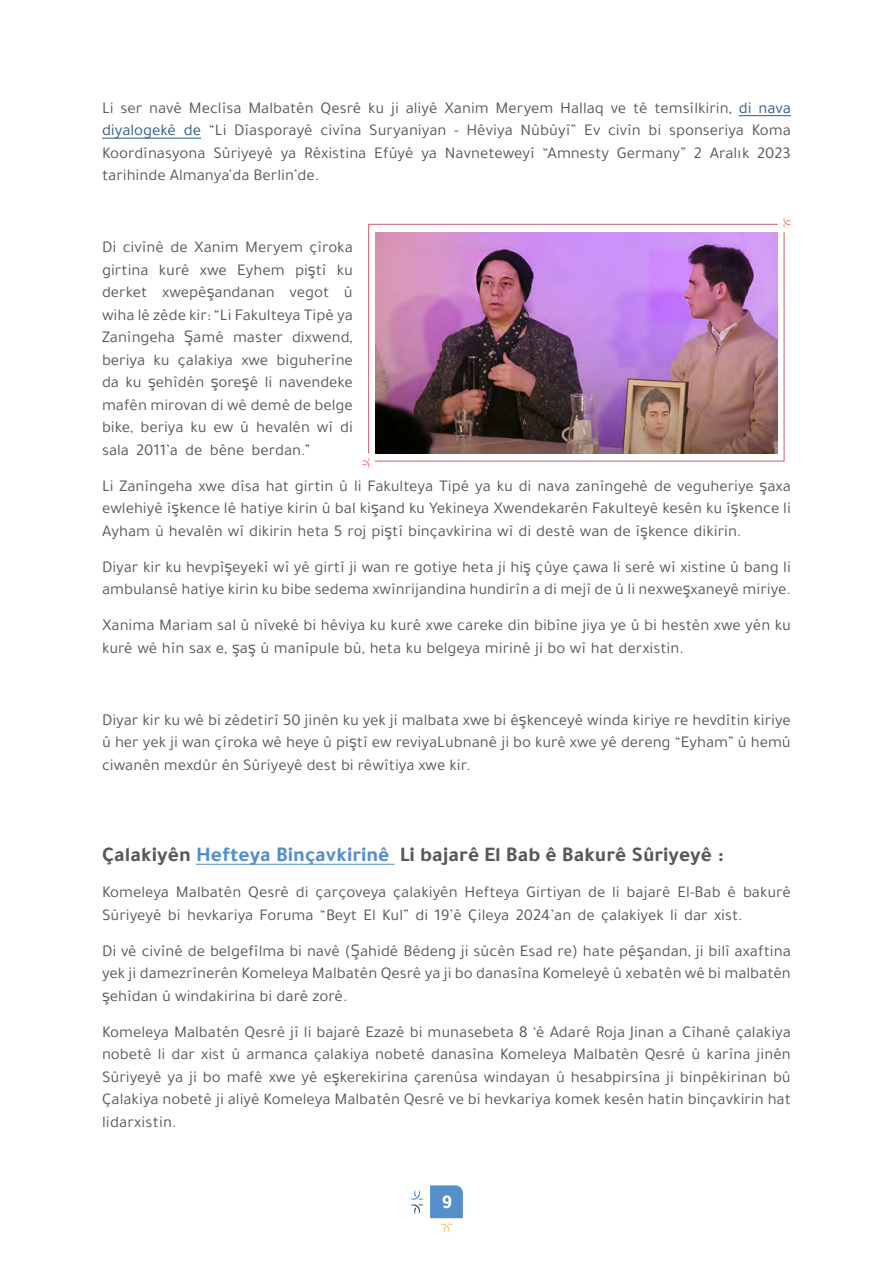
<style>
.page{position:relative;width:893px;height:1263px;background:#fff}
.page>*{position:absolute;margin:0;border:0;box-sizing:border-box;transform-origin:0 0}
.t1{font:700 21px "Tajawal";color:#58595b}
.t2{font:700 21px "Tajawal";color:#548fcc}
.t3{font:700 19.5px "Tajawal";color:#fff}
.t4{font:16.5px/22.5px "Tajawal";color:#58595b}
.t5{font:16.5px "Tajawal";color:#315b8a}
.s1{color:#315b8a}
.s2{color:#58595b}
</style>
<div class="page">
<svg style="left:430px;top:1185px;width:33px;height:48px"></svg>
<svg style="left:411px;top:1190px;width:12px;height:23px"></svg>
<hr style="left:739px;top:115px;width:52px;height:1px;background:#315b8a">
<hr style="left:102px;top:138px;width:99px;height:1px;background:#315b8a">
<hr style="left:196px;top:864px;width:199px;height:1px;background:#548fcc">
<svg style="left:362px;top:458px;width:7px;height:10px"></svg>
<svg style="left:783px;top:218px;width:8px;height:10px"></svg>
<svg style="left:368px;top:224px;width:410px;height:229px"></svg>
<svg style="left:375px;top:232px;width:409px;height:229px"></svg>
<img style="left:375px;top:232px;width:403px;height:221px">
<p class="t4" style="left:102px;top:96px;width:690px;text-align:right">Li ser navê Meclîsa Malbatên Qesrê ku ji aliyê Xanim Meryem Hallaq ve tê temsîlkirin, <span class="s1">di nava<br></span>Koma</p>
<p class="t5" style="left:102px;top:119px;width:76px">diyalogekê</p>
<p class="t4" style="left:234px;top:119px;width:80px">Dîasporayê</p>
<p class="t4" style="left:321px;top:119px;width:43px">civîna</p>
<p class="t4" style="left:466px;top:119px;width:48px">Hêviya</p>
<p class="t4" style="left:520px;top:119px;width:57px">Nûbûyî”</p>
<p class="t4" style="left:608px;top:119px;width:34px">civîn</p>
<p class="t4" style="left:209px;top:119px;width:19px">“Li</p>
<p class="t4" style="left:369px;top:119px;width:79px">Suryaniyan</p>
<p class="t4" style="left:649px;top:119px;width:14px">bi</p>
<p class="t4" style="left:669px;top:119px;width:76px">sponseriya</p>
<p class="t5" style="left:184px;top:119px;width:19px">de</p>
<p class="t4" style="left:584px;top:119px;width:18px">Ev</p>
<p class="t4" style="left:454px;top:119px;width:6px">-</p>
<p class="t4" style="left:102px;top:141px;width:219px">Koordînasyona<br>tarihinde Almanya’da Berlin’de.</p>
<p class="t4" style="left:213px;top:141px;width:61px">Sûriyeyê</p>
<p class="t4" style="left:304px;top:141px;width:64px">Rêxistina</p>
<p class="t4" style="left:281px;top:141px;width:17px">ya</p>
<p class="t4" style="left:374px;top:141px;width:41px">Efûyê</p>
<p class="t4" style="left:421px;top:141px;width:17px">ya</p>
<p class="t4" style="left:445px;top:141px;width:91px">Navneteweyî</p>
<p class="t4" style="left:543px;top:141px;width:68px">“Amnesty</p>
<p class="t4" style="left:617px;top:141px;width:71px">Germany”</p>
<p class="t4" style="left:694px;top:141px;width:10px">2</p>
<p class="t4" style="left:710px;top:141px;width:41px">Aralık</p>
<p class="t4" style="left:757px;top:141px;width:35px">2023</p>
<p class="t4" style="left:102px;top:236px;width:252px;text-align:right">Di civînê de Xanim Meryem çîroka ku</p>
<p class="t4" style="left:159px;top:258px;width:32px">kurê</p>
<p class="t4" style="left:295px;top:258px;width:33px">piştî</p>
<p class="t4" style="left:102px;top:258px;width:48px">girtina</p>
<p class="t4" style="left:237px;top:258px;width:49px">Eyhem</p>
<p class="t4" style="left:200px;top:258px;width:28px">xwe</p>
<p class="t4" style="left:162px;top:281px;width:114px">xwepêşandanan</p>
<p class="t4" style="left:344px;top:281px;width:10px">û</p>
<p class="t4" style="left:102px;top:281px;width:47px">derket</p>
<p class="t4" style="left:102px;top:303px;width:252px">wiha lê zêde kir “: Li Fakulteya Tipê ya</p>
<p class="t4" style="left:292px;top:326px;width:62px">dixwend,</p>
<p class="t4" style="left:290px;top:281px;width:41px">vegot</p>
<p class="t4" style="left:184px;top:326px;width:41px">Şamê</p>
<p class="t4" style="left:102px;top:326px;width:75px">Zanîngeha</p>
<p class="t4" style="left:233px;top:326px;width:51px">master</p>
<p class="t4" style="left:277px;top:348px;width:78px">biguherîne</p>
<p class="t4" style="left:102px;top:348px;width:252px">beriya<br>da ku şehîdên şoreşê li navendeke mafên mirovan di wê demê de belge bike, beriya ku ew û hevalên wî di sala 2011 a’ de bêne berdan “.</p>
<p class="t4" style="left:102px;top:474px;width:690px;text-align:justify">Li Zanîngeha xwe dîsa hat girtin liû Fakulteya Tipê ya ku di nava zanîngehê de veguheriye şaxa ewlehiyê îşkence lê hatiye kirin û bal kişand ku Yekineya Xwendekarên Fakulteyê kesên ku îşkence li Ayham û hevalên wî dikirin heta 5 roj piştî binçavkirina wî di destê wan de îşkence dikirin.</p>
<p class="t4" style="left:102px;top:555px;width:690px">Diyar kir ku hevpîşeyekî wî yê girtî ji wan re gotiye heta ji hiş çûye çawa li serê wî xistine û bang li ambulansê hatiye kirin ku bibe sedema xwînrijandina hundirîn a di mejî de liû nexweşxaneyê miriye.</p>
<p class="t4" style="left:102px;top:614px;width:690px">Xanima Mariam sal û nîvekê bi hêviya ku kurê xwe careke din bibîne jiya ye û bi hestên xwe yên ku kurê wê hîn sax ,e şaş û manîpule bû, heta ku belgeya mirinê ji bo wî hat derxistin.</p>
<p class="t4" style="left:154px;top:348px;width:18px">ku</p>
<p class="t4" style="left:178px;top:348px;width:57px">çalakiya</p>
<p class="t4" style="left:241px;top:348px;width:28px">xwe</p>
<p class="t4" style="left:102px;top:708px;width:690px;text-align:justify">Diyar kir ku wê bi zêdetirî 50 jinên ku yek ji malbata xwe bi êşkenceyê winda kiriye re hevdîtin kiriye û her yek ji wan çîroka wê heye û piştî ew reviyaLubnanê ji bo kurê xwe yê dereng “Eyham” û hemû ciwanên mexdûr ên Sûriyeyê dest bi rêwîtiya xwe kir.</p>
<p class="t2" style="left:102px;top:839px;width:289px"><span class="s2">Çalakiyên</span> Hefteya Binçavkirinê</p>
<p class="t4" style="left:102px;top:881px;width:690px">Komeleya Malbatên Qesrê di çarçoveya çalakiyên Hefteya Girtiyan de li bajarê El-Bab ê bakurê<br>Sûriyeyê bi hevkariya Foruma “Beyt El Kul” di 19 ê’ Çileya 2024’an de çalakiyek li dar xist.</p>
<p class="t4" style="left:102px;top:939px;width:690px;text-align:justify">Di vê civînê de belgefîlma bi navê (Şahidê Bêdeng ji sûcên Esad re) hate pêşandan ji, bilî axaftina yek ji damezrînerên Komeleya Malbatên Qesrê ya ji bo danasîna Komeleyê û xebatên wê bi malbatên şehîdan û windakirina bi darê zorê.</p>
<p class="t4" style="left:102px;top:1020px;width:690px;text-align:justify">Komeleya Malbatên Qesrê lijî bajarê Ezazê bi munasebeta 8 ê‘ Adarê Roja Jinan a Cîhanê çalakiya nobetê li dar xist û armanca çalakiya nobetê danasîna Komeleya Malbatên Qesrê û karîna jinên Sûriyeyê ya ji bo mafê xwe yê eşkerekirina çarenûsa windayan û hesabpirsîna ji binpêkirinan bû Çalakiya nobetê ji aliyê Komeleya Malbatên Qesrê ve bi hevkariya komek kesên hatin binçavkirin hat lidarxistin.</p>
<p class="t1" style="left:400px;top:839px;width:325px">Li bajarê El Bab ê Bakurê Sûriyeyê :</p>
<p class="t3" style="left:441px;top:1187px;width:12px">9</p>
</div>
